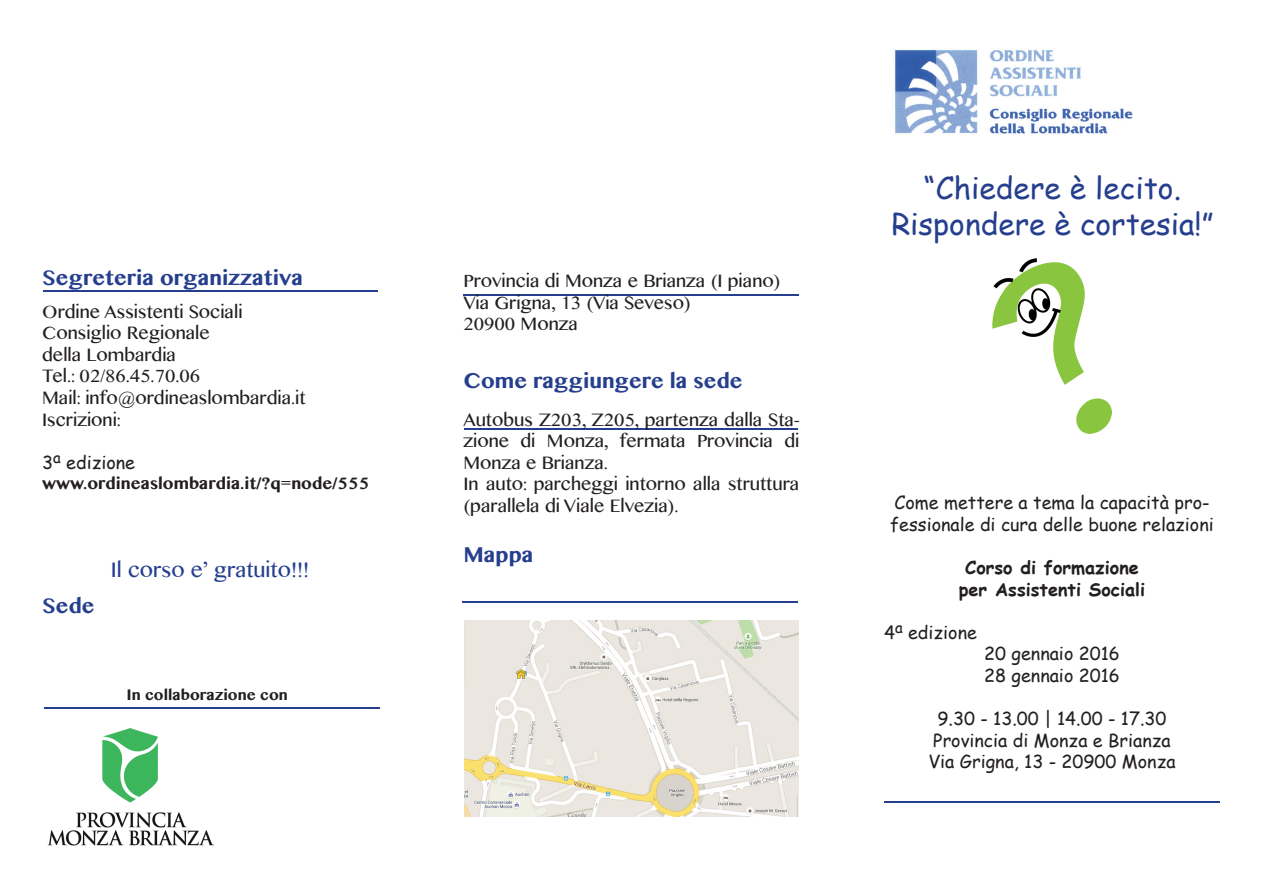
<style>
.page{position:relative;width:1263px;height:893px;background:#fff}
.page>*{position:absolute;margin:0;border:0;box-sizing:border-box;transform-origin:0 0}
.t1{font:30px/36px "Comic Sans MS";color:#253f8e;text-align:center}
.t2{font:700 21px "Tamil MN";color:#253f8e}
.t3{font:21px "Tamil MN";color:#253f8e}
.t4{font:18px/21.6px "Tamil MN";color:#231f20}
.t5{font:18px/21.6px "Comic Sans MS";color:#231f20}
.t6{font:700 18px/21.6px "Comic Sans MS";color:#231f20;text-align:center}
.t7{font:700 16.5px "Tamil MN";color:#231f20}
.t8{font:700 15px "Tamil MN";color:#231f20}
</style>
<div class="page">
<img style="left:895px;top:50px;width:238px;height:84px">
<hr style="left:884px;top:801px;width:336px;height:2px;background:#253f8e">
<hr style="left:462px;top:601px;width:336px;height:1px;background:#253f8e">
<hr style="left:463px;top:294px;width:336px;height:2px;background:#253f8e">
<hr style="left:464px;top:429px;width:334px;height:1px;background:#253f8e">
<hr style="left:44px;top:707px;width:336px;height:2px;background:#253f8e">
<hr style="left:43px;top:290px;width:335px;height:1px;background:#253f8e">
<img style="left:47px;top:728px;width:167px;height:118px">
<img style="left:993px;top:258px;width:118px;height:175px">
<img style="left:464px;top:621px;width:334px;height:196px">
<p class="t2" style="left:42px;top:264px;width:262px">Segreteria organizzativa</p>
<p class="t4" style="left:42px;top:301px;width:265px">Ordine Assistenti Sociali<br>Consiglio Regionale<br>della Lombardia<br>Tel.: 02/86.45.70.06<br>Mail: info@ordineaslombardia.it<br>Iscrizioni:</p>
<p class="t5" style="left:42px;top:451px;width:94px">3<sup>a</sup> edizione</p>
<p class="t7" style="left:42px;top:472px;width:329px">www.ordineaslombardia.it/?q=node/555</p>
<p class="t2" style="left:42px;top:592px;width:54px">Sede</p>
<p class="t3" style="left:111px;top:556px;width:200px">Il corso e’ gratuito!!!</p>
<p class="t8" style="left:126px;top:685px;width:163px">In collaborazione con</p>
<p class="t4" style="left:463px;top:270px;width:319px">Provincia di Monza e Brianza (I piano)<br>Via Grigna, 13 (Via Seveso)<br>20900 Monza</p>
<p class="t2" style="left:463px;top:367px;width:281px">Come raggiungere la sede</p>
<p class="t4" style="left:463px;top:409px;width:337px">Autobus Z203, Z205, partenza dalla Sta&shy;zione di Monza, fermata Provincia di Monza e Brianza.<br>In auto: parcheggi intorno alla struttura (parallela di Viale Elvezia).</p>
<p class="t2" style="left:463px;top:541px;width:72px">Mappa</p>
<h1 class="t1" style="left:891px;top:169px;width:324px">“Chiedere è lecito.<br>Rispondere è cortesia!”</h1>
<p class="t5" style="left:890px;top:491px;width:325px">Come mettere a tema la capacità pro&shy;fessionale di cura delle buone relazioni</p>
<p class="t6" style="left:959px;top:556px;width:188px">Corso di formazione per Assistenti Sociali</p>
<p class="t5" style="left:884px;top:621px;width:94px">4<sup>a</sup> edizione</p>
<p class="t5" style="left:984px;top:642px;width:137px">20 gennaio 2016<br>28 gennaio 2016</p>
<p class="t5" style="left:928px;top:707px;width:249px;text-align:center">9.30 - 13.00 | 14.00 - 17.30<br>Provincia di Monza e Brianza<br>Via Grigna, 13 - 20900 Monza</p>
</div>
